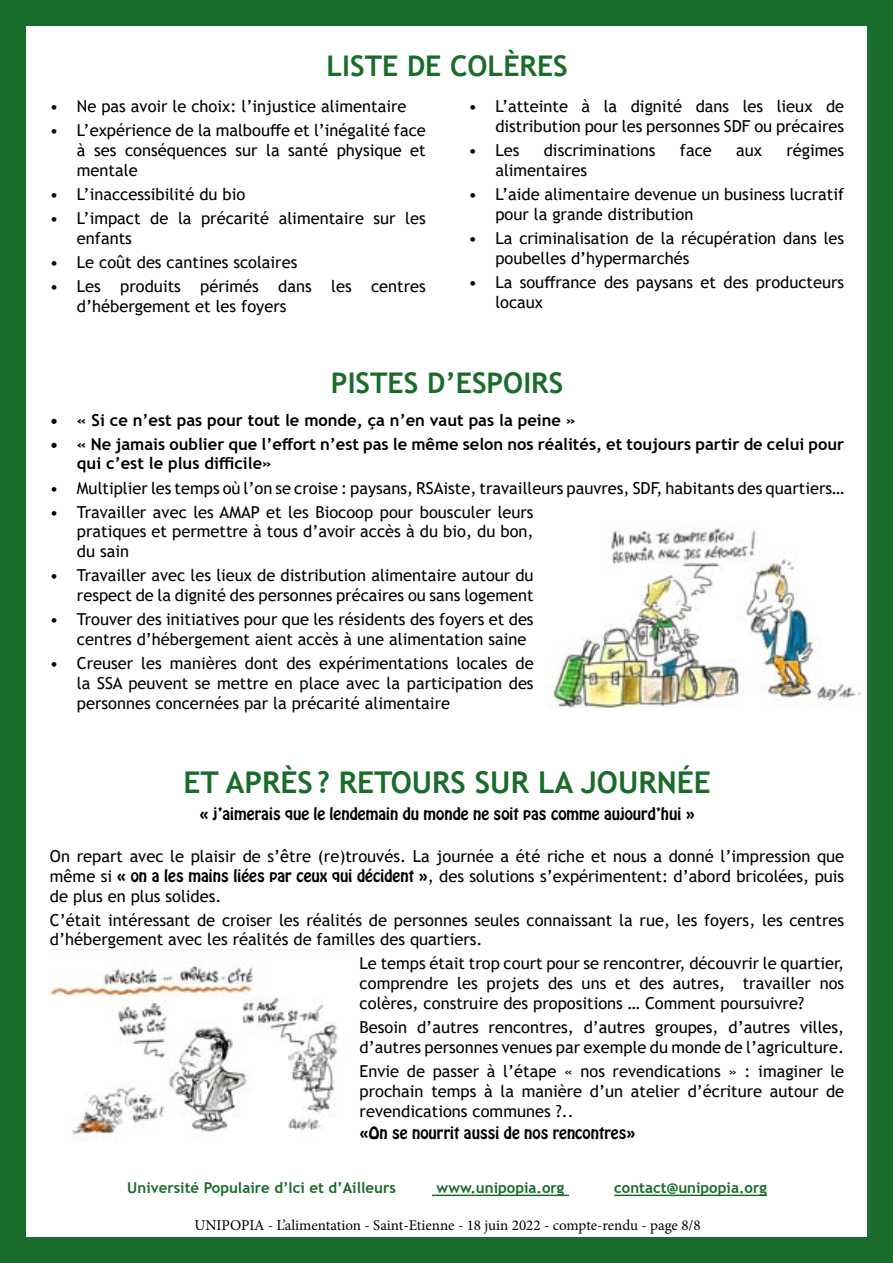
<style>
.page{position:relative;width:893px;height:1263px;background:#fff}
.page>*{position:absolute;margin:0;border:0;box-sizing:border-box;transform-origin:0 0}
.t1{font:700 30px "Trebuchet MS";color:#1a6c2a}
.t2{font:700 28.5px "Trebuchet MS";color:#1a6c2a}
.t3{font:16.5px/19.8px "Trebuchet MS";color:#000}
.t4{font:700 16.5px/19.8px "Trebuchet MS";color:#000}
.t5{font:15px "Hobo Std";color:#000}
.t6{font:700 15px "Trebuchet MS";color:#1a6c2a}
.t7{font:15px "Minion Pro";color:#000}
.s1{font-family:"Hobo Std";font-size:15px}
</style>
<div class="page">
<div style="left:0;top:0;width:893px;height:26px;background:#1a6c2a"></div>
<div style="left:0;top:1237px;width:893px;height:26px;background:#1a6c2a"></div>
<div style="left:0;top:0;width:26px;height:1263px;background:#1a6c2a"></div>
<hr style="left:432px;top:1194px;width:137px;height:2px;background:#1a6c2a">
<hr style="left:614px;top:1194px;width:153px;height:2px;background:#1a6c2a">
<img style="left:548px;top:527px;width:313px;height:181px">
<img style="left:50px;top:949px;width:301px;height:191px">
<div style="left:867px;top:0;width:26px;height:1263px;background:#1a6c2a"></div>
<h2 class="t2" style="left:326px;top:48px;width:243px">Liste de colères</h2>
<p class="t3" style="left:50px;top:97px;width:358px">• Ne pas avoir le choix: l’injustice alimentaire</p>
<p class="t3" style="left:77px;top:121px;width:350px;text-align:justify;text-indent:-27px">• L’expérience de la malbouffe et l’inégalité face à ses conséquences sur la santé physique et mentale</p>
<p class="t3" style="left:50px;top:184px;width:197px">• L’inaccessibilité du bio</p>
<p class="t3" style="left:77px;top:208px;width:350px;text-indent:-27px">• L’impact de la précarité alimentaire sur les enfants</p>
<p class="t3" style="left:50px;top:252px;width:249px">• Le coût des cantines scolaires</p>
<p class="t3" style="left:77px;top:276px;width:350px;text-indent:-27px">• Les produits périmés dans les centres d’hébergement et les foyers</p>
<p class="t3" style="left:468px;top:97px;width:377px;text-align:right">• L’atteinte à la dignité dans les lieux de distribution pour les personnes SDF ou précaires</p>
<p class="t3" style="left:468px;top:140px;width:53px">• Les</p>
<p class="t3" style="left:544px;top:140px;width:113px">discriminations</p>
<p class="t3" style="left:680px;top:140px;width:33px">face</p>
<p class="t3" style="left:736px;top:140px;width:27px">aux</p>
<p class="t3" style="left:786px;top:140px;width:59px">régimes</p>
<p class="t3" style="left:495px;top:160px;width:93px">alimentaires</p>
<p class="t3" style="left:495px;top:184px;width:350px;text-indent:-27px">• L’aide alimentaire devenue un business lucratif pour la grande distribution</p>
<p class="t3" style="left:495px;top:228px;width:350px;text-indent:-27px">• La criminalisation de la récupération dans les poubelles d’hypermarchés</p>
<p class="t3" style="left:495px;top:272px;width:350px;text-indent:-27px">• La souffrance des paysans et des producteurs locaux</p>
<h2 class="t2" style="left:331px;top:365px;width:234px">Pistes d’espoi rs</h2>
<p class="t4" style="left:50px;top:410px;width:527px">• « Si ce n’est pas pour tout le monde, ça n’en vaut pas la peine »</p>
<p class="t4" style="left:77px;top:434px;width:769px;text-indent:-27px">• « Ne jamais oublier que l’effort n’est pas le même selon nos réalités, et toujours partir de celui pour qui c’est le plus difficile»</p>
<p class="t3" style="left:50px;top:478px;width:796px">• Multiplier les temps où l’on se croise : paysans, RSAiste, travailleurs pauvres, SDF, habitants des quartiers…</p>
<p class="t3" style="left:77px;top:502px;width:458px;text-align:justify;text-indent:-27px">• Travailler avec les AMAP et les Biocoop pour bousculer leurs pratiques et permettre à tous d’avoir accès à du bio, du bon, du sain</p>
<p class="t3" style="left:50px;top:565px;width:485px;text-align:right">• Travailler avec les lieux de distribution alimentaire autour du respect de la dignité des personnes précaires ou sans logement</p>
<p class="t3" style="left:77px;top:609px;width:458px;text-indent:-27px">• Trouver des initiatives pour que les résidents des foyers et des centres d’hébergement aient accès à une alimentation saine</p>
<p class="t3" style="left:77px;top:653px;width:458px;text-align:justify;text-indent:-27px">• Creuser les manières dont des expérimentations locales de la SSA peuvent se mettre en place avec la participation des personnes concernées par la précarité alimentaire</p>
<h1 class="t1" style="left:183px;top:764px;width:193px">Et ap rès? retou</h1>
<h1 class="t1" style="left:432px;top:764px;width:277px">rs sur la jou rnée</h1>
<p class="t5" style="left:199px;top:803px;width:497px">« j’aimerais que le lendemain du monde ne soit pas comme aujourd’hui »</p>
<p class="t3" style="left:50px;top:846px;width:796px;text-align:justify">On repart avec le plaisir de s’être (re)trouvés. La journée a été riche et nous a donné l’impression que même si <span class="s1">« on a les mains liées par ceux qui décident »</span>, des solutions s’expérimentent: d’abord bricolées, puis de plus en plus solides.</p>
<p class="t3" style="left:50px;top:910px;width:796px">C’était intéressant de croiser les réalités de personnes seules connaissant la rue, les foyers, les centres d’hébergement avec les réalités de familles des quartiers.</p>
<p class="t3" style="left:360px;top:953px;width:486px;text-align:justify">Le temps était trop court pour se rencontrer, découvrir le quartier, comprendre les projets des uns et des autres, travailler nos colères, construire des propositions … Comment poursuivre?</p>
<p class="t3" style="left:360px;top:1017px;width:486px">Besoin d’autres rencontres, d’autres groupes, d’autres villes, d’autres personnes venues par exemple du monde de l’agriculture.</p>
<p class="t3" style="left:360px;top:1061px;width:486px;text-align:justify">Envie de passer à l’étape « nos revendications » : imaginer le prochain temps à la manière d’un atelier d’écriture autour de revendications communes ?..</p>
<p class="t5" style="left:360px;top:1122px;width:277px">«On se nourrit aussi de nos rencontres»</p>
<p class="t6" style="left:127px;top:1179px;width:270px">Université Populaire d’Ici et d’Ailleurs</p>
<p class="t6" style="left:437px;top:1179px;width:129px">www.unipopia.org</p>
<p class="t6" style="left:614px;top:1179px;width:154px">contact@unipopia.org</p>
<p class="t7" style="left:194px;top:1215px;width:508px">UNIPOPIA - L’alimentation - Saint-Etienne - 18 juin 2022 - compte-rendu - page 8/8</p>
</div>
